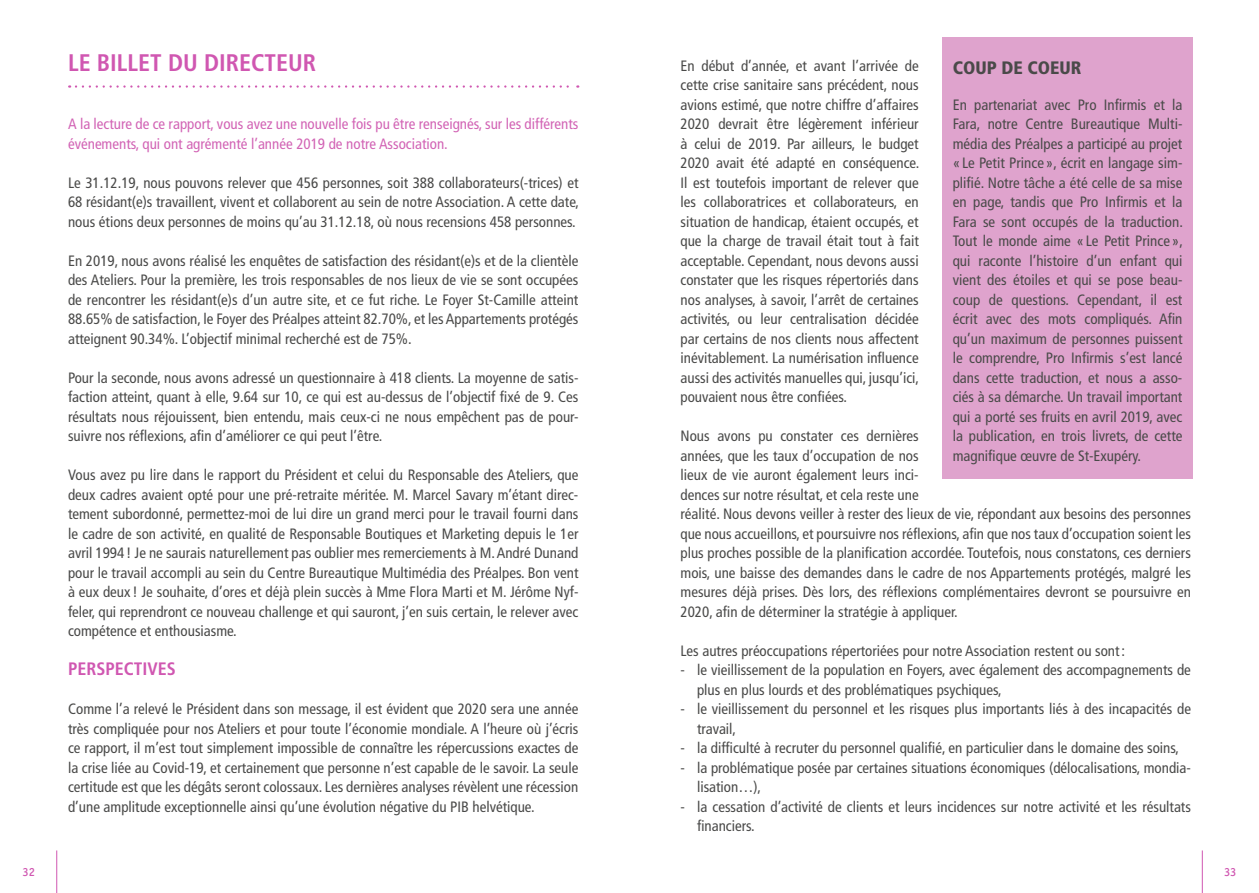
<style>
.page{position:relative;width:1259px;height:893px;background:#fff}
.page>*{position:absolute;margin:0;border:0;box-sizing:border-box;transform-origin:0 0}
.t1{font:700 condensed 24px "Frutiger";color:#d057b1}
.t2{font:700 condensed 18px "Frutiger";color:#d057b1}
.t3{font:900 condensed 18px "Frutiger";color:#4a4a49}
.t4{font:condensed 15px/19.5px "Frutiger";color:#4a4a49;text-align:justify}
.t5{font:condensed 15px/19.5px "Frutiger";color:#d264b5}
.t6{font:500 12px "Officina Serif ITC Pro";color:#d057b1}
</style>
<div class="page">
<hr style="left:1202px;top:850px;width:1px;height:43px;background:#d057b1">
<hr style="left:56px;top:850px;width:1px;height:43px;background:#d057b1">
<svg style="left:76px;top:85px;width:502px;height:3px"></svg>
<div style="left:942px;top:38px;width:250px;height:52px;background:#dfa3cd"></div>
<div style="left:942px;top:60px;width:250px;height:419px;background:#dfa3cd"></div>
<h1 class="t1" style="left:68px;top:48px;width:250px">LE BILLET DU DIRECTEUR</h1>
<p class="t5" style="left:68px;top:114px;width:512px">A la lecture de ce rapport, vous avez une nouvelle fois pu être renseignés, sur les différents événements, qui ont agrémenté l’année 2019 de notre Association.</p>
<p class="t4" style="left:68px;top:173px;width:512px">Le 31.12.19, nous pouvons relever que 456 personnes, soit 388 collaborateurs(-trices) et 68 résidant(e)s travaillent, vivent et collaborent au sein de notre Association. A cette date, nous étions deux personnes de moins qu’au 31.12.18, où nous recensions 458 personnes.</p>
<p class="t4" style="left:68px;top:251px;width:512px">En 2019, nous avons réalisé les enquêtes de satisfaction des résidant(e)s et de la clientèle des Ateliers. Pour la première, les trois responsables de nos lieux de vie se sont occupées de rencontrer les résidant(e)s d’un autre site, et ce fut riche. Le Foyer St-Camille atteint 88.65% de satisfaction, le Foyer des Préalpes atteint 82.70%, et les Appartements protégés atteignent 90.34%. L’objectif minimal recherché est de 75%.</p>
<p class="t4" style="left:68px;top:368px;width:512px">Pour la seconde, nous avons adressé un questionnaire à 418 clients. La moyenne de satis&shy;faction atteint, quant à elle, 9.64 sur 10, ce qui est au-dessus de l’objectif fixé de 9. Ces résultats nous réjouissent, bien entendu, mais ceux-ci ne nous empêchent pas de pour&shy;suivre nos réflexions, afin d’améliorer ce qui peut l’être.</p>
<p class="t4" style="left:68px;top:465px;width:512px">Vous avez pu lire dans le rapport du Président et celui du Responsable des Ateliers, que deux cadres avaient opté pour une pré-retraite méritée. M. Marcel Savary m’étant direc&shy;tement subordonné, permettez-moi de lui dire un grand merci pour le travail fourni dans le cadre de son activité, en qualité de Responsable Boutiques et Marketing depuis le 1er avril 1994 ! Je ne saurais naturellement pas oublier mes remerciements à M. André Dunand pour le travail accompli au sein du Centre Bureautique Multimédia des Préalpes. Bon vent à eux deux ! Je souhaite, d’ores et déjà plein succès à Mme Flora Marti et M. Jérôme Nyf&shy;feler, qui reprendront ce nouveau challenge et qui sauront, j’en suis certain, le relever avec compétence et enthousiasme.</p>
<p class="t2" style="left:68px;top:658px;width:109px">PERSPECTIVES</p>
<p class="t4" style="left:68px;top:699px;width:512px">Comme l’a relevé le Président dans son message, il est évident que 2020 sera une année très compliquée pour nos Ateliers et pour toute l’économie mondiale. A l’heure où j’écris ce rapport, il m’est tout simplement impossible de connaître les répercussions exactes de la crise liée au Covid-19, et certainement que personne n’est capable de le savoir. La seule certitude est que les dégâts seront colossaux. Les dernières analyses révèlent une récession d’une amplitude exceptionnelle ainsi qu’une évolution négative du PIB helvétique.</p>
<p class="t4" style="left:680px;top:56px;width:240px">En début d’année, et avant l’arrivée de cette crise sanitaire sans précédent, nous avions estimé, que notre chiffre d’affaires 2020 devrait être légèrement inférieur à celui de 2019. Par ailleurs, le budget 2020 avait été adapté en conséquence.<br>Il est toutefois important de relever que les collaboratrices et collaborateurs, en situation de handicap, étaient occupés, et que la charge de travail était tout à fait acceptable. Cependant, nous devons aussi constater que les risques répertoriés dans nos analyses, à savoir, l’arrêt de certaines activités, ou leur centralisation décidée par certains de nos clients nous affectent inévitablement. La numérisation influence aussi des activités manuelles qui, jusqu’ici, pouvaient nous être confiées.</p>
<p class="t4" style="left:680px;top:426px;width:512px;text-align:left">Nous avons pu constater ces dernières<br>années, que les taux d’occupation de nos<br>lieux de vie auront également leurs inci-<br>dences sur notre résultat, et cela reste une<br>réalité. Nous devons veiller à rester des lieux de vie, répondant aux besoins des personnes que nous accueillons, et poursuivre nos réflexions, afin que nos taux d’occupation soient les plus proches possible de la planification accordée. Toutefois, nous constatons, ces derniers mois, une baisse des demandes dans le cadre de nos Appartements protégés, malgré les mesures déjà prises. Dès lors, des réflexions complémentaires devront se poursuivre en 2020, afin de déterminer la stratégie à appliquer.</p>
<p class="t4" style="left:680px;top:641px;width:446px">Les autres préoccupations répertoriées pour notre Association restent ou sont:</p>
<p class="t4" style="left:697px;top:660px;width:495px;text-indent:-16px">- le vieillissement de la population en Foyers, avec également des accompagnements de plus en plus lourds et des problématiques psychiques,</p>
<p class="t4" style="left:697px;top:699px;width:495px;text-indent:-16px">- le vieillissement du personnel et les risques plus importants liés à des incapacités de travail,</p>
<p class="t4" style="left:680px;top:738px;width:500px">- la difficulté à recruter du personnel qualifié, en particulier dans le domaine des soins,</p>
<p class="t4" style="left:697px;top:758px;width:495px;text-indent:-16px">- la problématique posée par certaines situations économiques (délocalisations, mondia&shy;lisation…),</p>
<p class="t4" style="left:697px;top:797px;width:495px;text-indent:-16px">- la cessation d’activité de clients et leurs incidences sur notre activité et les résultats financiers.</p>
<p class="t3" style="left:952px;top:56px;width:130px">COUP DE COEUR</p>
<p class="t4" style="left:952px;top:95px;width:232px">En partenariat avec Pro Infirmis et la Fara, notre Centre Bureautique Multi&shy;média des Préalpes a participé au projet « Le Petit Prince», écrit en langage sim&shy;plifié. Notre tâche a été celle de sa mise en page, tandis que Pro Infirmis et la Fara se sont occupés de la traduction.<br>Tout le monde aime « Le Petit Prince», qui raconte l’histoire d’un enfant qui vient des étoiles et qui se pose beau&shy;coup de questions. Cependant, il est écrit avec des mots compliqués. Afin qu’un maximum de personnes puissent le comprendre, Pro Infirmis s’est lancé dans cette traduction, et nous a asso&shy;ciés à sa démarche. Un travail important qui a porté ses fruits en avril 2019, avec la publication, en trois livrets, de cette magnifique œuvre de St-Exupéry.</p>
<p class="t6" style="left:23px;top:865px;width:14px">32</p>
<p class="t6" style="left:1224px;top:865px;width:14px">33</p>
</div>
